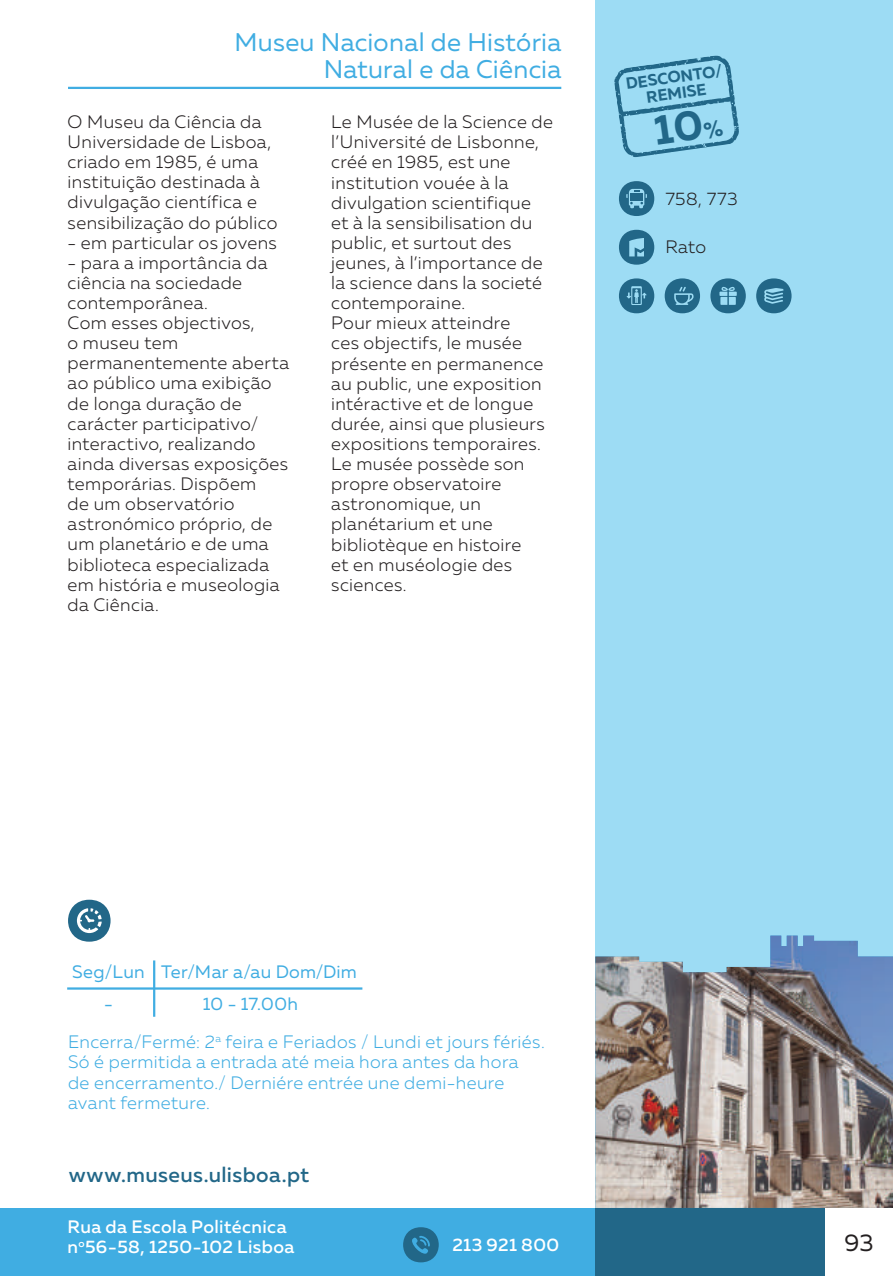
<style>
.page{position:relative;width:893px;height:1276px;background:#fff}
.page>*{position:absolute;margin:0;border:0;box-sizing:border-box;transform-origin:0 0}
.t1{font:25.5px/27px "Muller";letter-spacing:.01em;color:#40ade2;text-align:right}
.t2{font:24px "Muller";color:#231f20}
.t3{font:500 21px "Muller";letter-spacing:.02em;color:#226788}
.t4{font:300 18px/20.1px "Muller";letter-spacing:.025em;color:#231f20}
.t5{font:300 18px/20.1px "Muller";letter-spacing:.025em;color:#40ade2}
.t6{font:500 18px/20.1px "Muller";letter-spacing:.025em;color:#fff}
.t7{font:18px/31.8px "Muller";letter-spacing:.02em;color:#40ade2}
.t8{font:700 16.2px/16.2px "Muller";color:#226788;text-align:center}
</style>
<div class="page">
<div style="left:595px;top:0;width:298px;height:1276px;background:#9ddcf4"></div>
<div style="left:825px;top:1208px;width:68px;height:68px;background:#fff"></div>
<div style="left:0;top:1208px;width:595px;height:68px;background:#40ade2"></div>
<div style="left:595px;top:1208px;width:230px;height:68px;background:#226788"></div>
<hr style="left:68px;top:87px;width:493px;height:2px;background:#40ade2">
<svg style="left:403px;top:1227px;width:36px;height:35px"></svg>
<img style="left:595px;top:935px;width:298px;height:273px">
<svg style="left:619px;top:181px;width:35px;height:35px"></svg>
<div style="left:630px;top:193px;width:13px;height:7px;background:#226788"></div>
<svg style="left:619px;top:278px;width:35px;height:35px"></svg>
<svg style="left:710px;top:278px;width:36px;height:35px"></svg>
<svg style="left:756px;top:278px;width:35px;height:35px"></svg>
<svg style="left:619px;top:230px;width:35px;height:35px"></svg>
<svg style="left:665px;top:278px;width:35px;height:35px"></svg>
<hr style="left:67px;top:987px;width:295px;height:2px;background:#40ade2">
<hr style="left:153px;top:960px;width:2px;height:56px;background:#40ade2">
<svg style="left:68px;top:899px;width:43px;height:42px"></svg>
<svg style="left:614px;top:56px;width:125px;height:101px"></svg>
<h1 class="t1" style="left:234px;top:28px;width:328px">Museu Nacional de História<br>Natural e da Ciência</h1>
<p class="t4" style="left:68px;top:112px;width:212px">O Museu da Ciência da<br>Universidade de Lisboa, criado em 1985, é uma instituição destinada à divulgação científica e sensibilização do público</p>
<p class="t4" style="left:68px;top:232px;width:211px">- em particular os jovens</p>
<p class="t4" style="left:68px;top:252px;width:223px">- para a importância da ciência na sociedade contemporânea.<br>Com esses objectivos,<br>o museu tem permanentemente aberta ao público uma exibição de longa duração de carácter participativo/ interactivo, realizando ainda diversas exposições temporárias. Dispõem<br>de um observatório astronómico próprio, de um planetário e de uma biblioteca especializada em história e museologia da Ciência.</p>
<p class="t4" style="left:331px;top:112px;width:223px">Le Musée de la Science de l’Université de Lisbonne, créé en 1985, est une institution vouée à la divulgation scientifique<br>et à la sensibilisation du public, et surtout des jeunes, à l’importance de la science dans la societé contemporaine.<br>Pour mieux atteindre<br>ces objectifs, le musée présente en permanence au public, une exposition intéractive et de longue durée, ainsi que plusieurs expositions temporaires.<br>Le musée possède son propre observatoire astronomique, un planétarium et une bibliotèque en histoire<br>et en muséologie des sciences.</p>
<p class="t8" style="left:625px;top:76px;width:99px;rotate:-8deg">DESCONTO/<br>REMISE</p>
<p class="t4" style="left:665px;top:188px;width:74px">758, 773</p>
<p class="t4" style="left:665px;top:237px;width:42px">Rato</p>
<p class="t7" style="left:104px;top:955px;width:254px;text-indent:-32px">Seg/Lun Ter/Mar a/au Dom/Dim -</p>
<p class="t7" style="left:203px;top:987px;width:97px">10 - 17.00h</p>
<p class="t5" style="left:68px;top:1032px;width:478px">Encerra/Fermé: 2<sup>a</sup> feira e Feriados / Lundi et jours fériés.<br>Só é permitida a entrada até meia hora antes da hora<br>de encerramento./ Derniére entrée une demi-heure avant fermeture.</p>
<p class="t3" style="left:69px;top:1161px;width:242px">www.museus.ulisboa.pt</p>
<p class="t6" style="left:68px;top:1216px;width:228px">Rua da Escola Politécnica n<sup>o</sup>56-58, 1250-102 Lisboa</p>
<p class="t6" style="left:452px;top:1234px;width:108px">213 921 800</p>
<h2 class="t2" style="left:844px;top:1228px;width:30px">93</h2>
</div>
